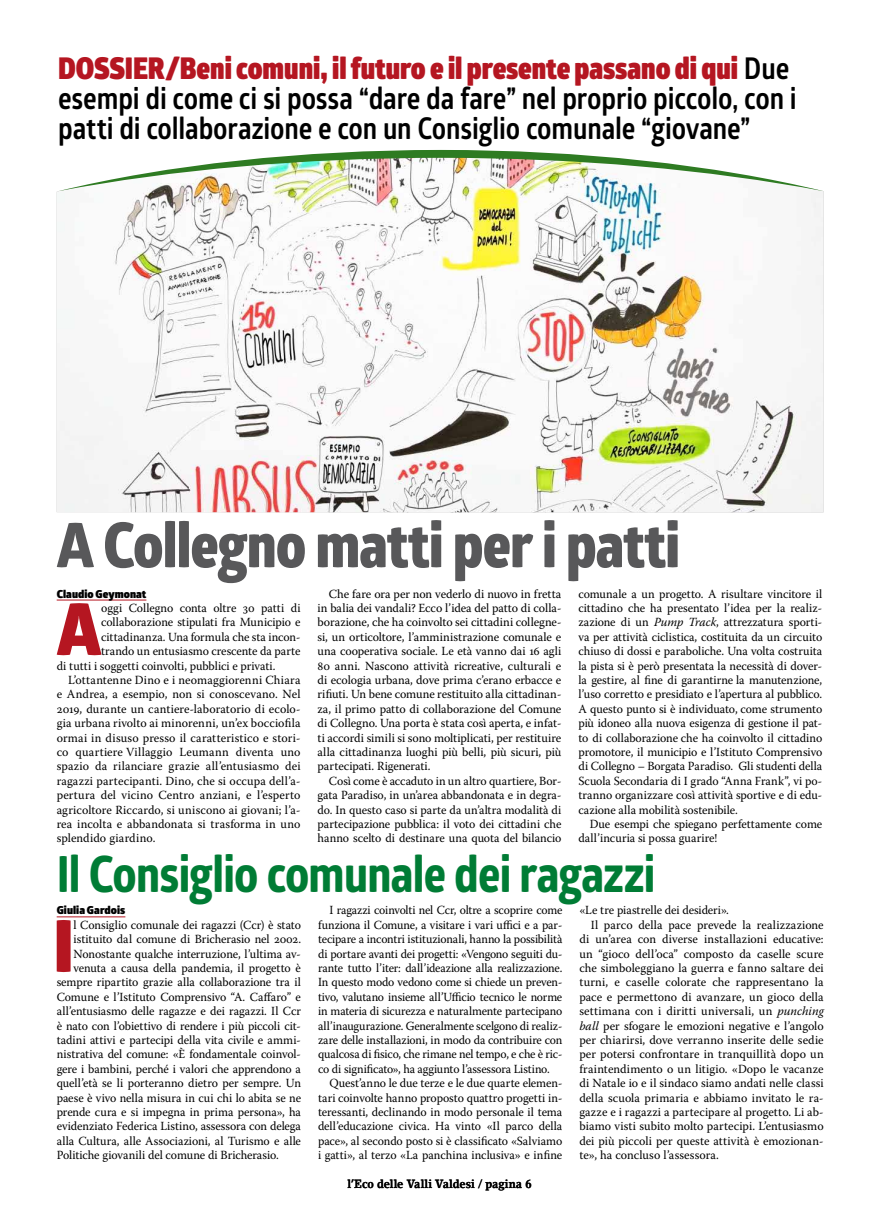
<style>
.page{position:relative;width:879px;height:1219px;background:#fff}
.page>*{position:absolute;margin:0;border:0;box-sizing:border-box;transform-origin:0 0}
.t1{font:900 72.4px "Glober";color:#b51621;scale:.88 1}
.t2{font:800 62px "Glober";letter-spacing:-.015em;color:#58585a;scale:.88 1}
.t3{font:700 50px "Globerx";letter-spacing:-.02em;color:#007c35;scale:.88 1}
.t4{font:700 30px/30px "Glober";letter-spacing:-.005em;color:#000;scale:.88 1}
.t5{font:12.4px/14.4px "Warnock Pro";color:#000;text-align:justify;scale:.96 1}
.t6{font:12.4px/14.4px "Warnock Pro";color:#000;text-align:justify}
.t7{font:12.4px/14.4px "Warnock Pro";color:#000;text-align:justify;scale:.95 1}
.t8{font:12.4px "Warnock Pro";letter-spacing:.02em;color:#000}
.t9{font:700 12px "Lino Letter Std";letter-spacing:-.005em;color:#000;scale:.88 1}
.t10{font:900 11px "Glober";letter-spacing:.01em;color:#000}
.s1{font-weight:900;color:#b51621}
.s2{font-style:italic}
</style>
<div class="page">
<hr style="left:57px;top:600px;width:89px;height:1px;background:#b51621">
<hr style="left:57px;top:917px;width:68px;height:1px;background:#b51621">
<img style="left:57px;top:191px;width:766px;height:321px">
<img style="left:59px;top:150px;width:764px;height:41px">
<h3 class="t4" style="left:58px;top:53px;width:841px"><span class="s1">DOSSIER/Beni comuni, il futuro e il presente passano di qui</span> Due esempi di come ci si possa “dare da fare” nel proprio piccolo, con i patti di collaborazione e con un Consiglio comunale “giovane”</h3>
<h2 class="t2" style="left:57px;top:499px;width:710px">A Collegno matti per i patti</h2>
<p class="t10" style="left:57px;top:585px;width:91px">Claudio Geymonat</p>
<h1 class="t1" style="left:57px;top:574px;width:52px">A</h1>
<p class="t5" style="left:101px;top:601px;width:209px">oggi Collegno conta oltre 30 patti di</p>
<p class="t5" style="left:101px;top:615px;width:209px">collaborazione stipulati fra Municipio e</p>
<p class="t5" style="left:101px;top:629px;width:209px">cittadinanza. Una formula che sta incon-</p>
<p class="t5" style="left:101px;top:644px;width:209px">trando un entusiasmo crescente da parte</p>
<p class="t5" style="left:57px;top:658px;width:229px">di tutti i soggetti coinvolti, pubblici e privati.</p>
<p class="t6" style="left:68px;top:673px;width:234px">L’ottantenne Dino e i neomaggiorenni Chiara</p>
<p class="t6" style="left:57px;top:687px;width:245px">e Andrea, a esempio, non si conoscevano. Nel</p>
<p class="t6" style="left:57px;top:701px;width:245px">2019, durante un cantiere-laboratorio di ecolo-</p>
<p class="t6" style="left:57px;top:716px;width:245px">gia urbana rivolto ai minorenni, un’ex bocciofila</p>
<p class="t6" style="left:57px;top:730px;width:245px">ormai in disuso presso il caratteristico e stori-</p>
<p class="t6" style="left:57px;top:745px;width:245px">co quartiere Villaggio Leumann diventa uno</p>
<p class="t6" style="left:57px;top:759px;width:245px">spazio da rilanciare grazie all’entusiasmo dei</p>
<p class="t6" style="left:57px;top:773px;width:245px">ragazzi partecipanti. Dino, che si occupa dell’a-</p>
<p class="t6" style="left:57px;top:788px;width:245px">pertura del vicino Centro anziani, e l’esperto</p>
<p class="t6" style="left:57px;top:802px;width:245px">agricoltore Riccardo, si uniscono ai giovani; l’a-</p>
<p class="t6" style="left:57px;top:817px;width:245px">rea incolta e abbandonata si trasforma in uno</p>
<p class="t6" style="left:57px;top:831px;width:100px">splendido giardino.</p>
<p class="t6" style="left:317px;top:586px;width:245px;text-indent:11px">Che fare ora per non vederlo di nuovo in fretta in balia dei vandali? Ecco l’idea del patto di colla&shy;borazione, che ha coinvolto sei cittadini collegne&shy;si, un orticoltore, l’amministrazione comunale e una cooperativa sociale. Le età vanno dai 16 agli 80 anni. Nascono attività ricreative, culturali e di ecologia urbana, dove prima c’erano erbacce e rifiuti. Un bene comune restituito alla cittadinan&shy;za, il primo patto di collaborazione del Comune di Collegno. Una porta è stata così aperta, e infat&shy;ti accordi simili si sono moltiplicati, per restituire alla cittadinanza luoghi più belli, più sicuri, più partecipati. Rigenerati.</p>
<p class="t5" style="left:317px;top:773px;width:255px;text-indent:11px">Così come è accaduto in un altro quartiere, Bor&shy;gata Paradiso, in un’area abbandonata e in degra&shy;do. In questo caso si parte da un’altra modalità di partecipazione pubblica: il voto dei cittadini che hanno scelto di destinare una quota del bilancio</p>
<p class="t5" style="left:578px;top:586px;width:255px">comunale a un progetto. A risultare vincitore il cittadino che ha presentato l’idea per la realiz&shy;zazione di un <span class="s2">Pump Track</span>, attrezzatura sporti&shy;va per attività ciclistica, costituita da un circuito chiuso di dossi e paraboliche. Una volta costruita la pista si è però presentata la necessità di dover&shy;la gestire, al fine di garantirne la manutenzione, l’uso corretto e presidiato e l’apertura al pubblico.<br>A questo punto si è individuato, come strumento più idoneo alla nuova esigenza di gestione il pat&shy;to di collaborazione che ha coinvolto il cittadino promotore, il municipio e l’Istituto Comprensivo di Collegno – Borgata Paradiso. Gli studenti della Scuola Secondaria di I grado “Anna Frank”, vi po&shy;tranno organizzare così attività sportive e di edu&shy;cazione alla mobilità sostenibile.</p>
<p class="t5" style="left:578px;top:817px;width:255px;text-indent:11px">Due esempi che spiegano perfettamente come dall’incuria si possa guarire!</p>
<h3 class="t3" style="left:57px;top:838px;width:682px">Il Consiglio comunale dei ragazzi</h3>
<p class="t5" style="left:579px;top:903px;width:157px">«Le tre piastrelle dei desideri».</p>
<p class="t6" style="left:591px;top:917px;width:234px">Il parco della pace prevede la realizzazione</p>
<p class="t6" style="left:579px;top:932px;width:246px">di un’area con diverse installazioni educative:</p>
<p class="t6" style="left:579px;top:946px;width:246px">un “gioco dell’oca” composto da caselle scure</p>
<p class="t6" style="left:579px;top:961px;width:246px">che simboleggiano la guerra e fanno saltare dei</p>
<p class="t6" style="left:579px;top:975px;width:246px">turni, e caselle colorate che rappresentano la</p>
<p class="t6" style="left:579px;top:989px;width:246px">pace e permettono di avanzare, un gioco della</p>
<p class="t8" style="left:579px;top:1004px;width:246px">settimana con i diritti universali, un <span class="s2">punching</span></p>
<p class="t6" style="left:579px;top:1018px;width:246px"><span class="s2">ball</span> per sfogare le emozioni negative e l’angolo</p>
<p class="t6" style="left:579px;top:1032px;width:246px">per chiarirsi, dove verranno inserite delle sedie</p>
<p class="t6" style="left:579px;top:1047px;width:246px">per potersi confrontare in tranquillità dopo un</p>
<p class="t6" style="left:579px;top:1061px;width:246px">fraintendimento o un litigio. «Dopo le vacanze</p>
<p class="t6" style="left:579px;top:1076px;width:246px">di Natale io e il sindaco siamo andati nelle classi</p>
<p class="t6" style="left:579px;top:1090px;width:246px">della scuola primaria e abbiamo invitato le ra-</p>
<p class="t6" style="left:579px;top:1105px;width:246px">gazze e i ragazzi a partecipare al progetto. Li ab-</p>
<p class="t6" style="left:579px;top:1119px;width:246px">biamo visti subito molto partecipi. L’entusiasmo</p>
<p class="t6" style="left:579px;top:1133px;width:246px">dei più piccoli per queste attività è emozionan-</p>
<p class="t6" style="left:579px;top:1148px;width:141px">te», ha concluso l’assessora.</p>
<p class="t7" style="left:318px;top:903px;width:259px;text-indent:11px">I ragazzi coinvolti nel Ccr, oltre a scoprire come funziona il Comune, a visitare i vari uffici e a par&shy;tecipare a incontri istituzionali, hanno la possibilità di portare avanti dei progetti: «Vengono seguiti du&shy;rante tutto l’iter: dall’ideazione alla realizzazione.<br>In questo modo vedono come si chiede un preven&shy;tivo, valutano insieme all’Ufficio tecnico le norme in materia di sicurezza e naturalmente partecipano all’inaugurazione. Generalmente scelgono di realiz&shy;zare delle installazioni, in modo da contribuire con qualcosa di fisico, che rimane nel tempo, e che è ric&shy;co di significato», ha aggiunto l’assessora Listino.</p>
<p class="t5" style="left:318px;top:1076px;width:256px;text-indent:11px">Quest’anno le due terze e le due quarte elemen&shy;tari coinvolte hanno proposto quattro progetti in&shy;teressanti, declinando in modo personale il tema dell’educazione civica. Ha vinto «Il parco della pace», al secondo posto si è classificato «Salviamo i gatti», al terzo «La panchina inclusiva» e infine</p>
<p class="t10" style="left:57px;top:902px;width:70px">Giulia Gardois</p>
<h1 class="t1" style="left:54px;top:890px;width:24px">I</h1>
<p class="t5" style="left:74px;top:917px;width:238px">l Consiglio comunale dei ragazzi (Ccr) è stato</p>
<p class="t5" style="left:74px;top:932px;width:238px">istituito dal comune di Bricherasio nel 2002.</p>
<p class="t5" style="left:74px;top:946px;width:238px">Nonostante qualche interruzione, l’ultima av-</p>
<p class="t5" style="left:74px;top:961px;width:238px">venuta a causa della pandemia, il progetto è</p>
<p class="t5" style="left:57px;top:975px;width:256px">sempre ripartito grazie alla collaborazione tra il</p>
<p class="t5" style="left:57px;top:989px;width:256px">Comune e l’Istituto Comprensivo “A. Caffaro” e</p>
<p class="t5" style="left:57px;top:1004px;width:256px">all’entusiasmo delle ragazze e dei ragazzi. Il Ccr</p>
<p class="t5" style="left:57px;top:1018px;width:256px">è nato con l’obiettivo di rendere i più piccoli cit-</p>
<p class="t5" style="left:57px;top:1033px;width:256px">tadini attivi e partecipi della vita civile e ammi-</p>
<p class="t5" style="left:57px;top:1047px;width:256px">nistrativa del comune: «È fondamentale coinvol-</p>
<p class="t5" style="left:57px;top:1061px;width:256px">gere i bambini, perché i valori che apprendono a</p>
<p class="t5" style="left:57px;top:1076px;width:256px">quell’età se li porteranno dietro per sempre. Un</p>
<p class="t5" style="left:57px;top:1090px;width:256px">paese è vivo nella misura in cui chi lo abita se ne</p>
<p class="t5" style="left:57px;top:1105px;width:256px">prende cura e si impegna in prima persona», ha</p>
<p class="t5" style="left:57px;top:1119px;width:256px">evidenziato Federica Listino, assessora con delega</p>
<p class="t5" style="left:57px;top:1133px;width:256px">alla Cultura, alle Associazioni, al Turismo e alle</p>
<p class="t5" style="left:57px;top:1148px;width:233px">Politiche giovanili del comune di Bricherasio.</p>
<p class="t9" style="left:347px;top:1176px;width:211px">l’Eco delle Valli Valdesi / pagina 6</p>
</div>
